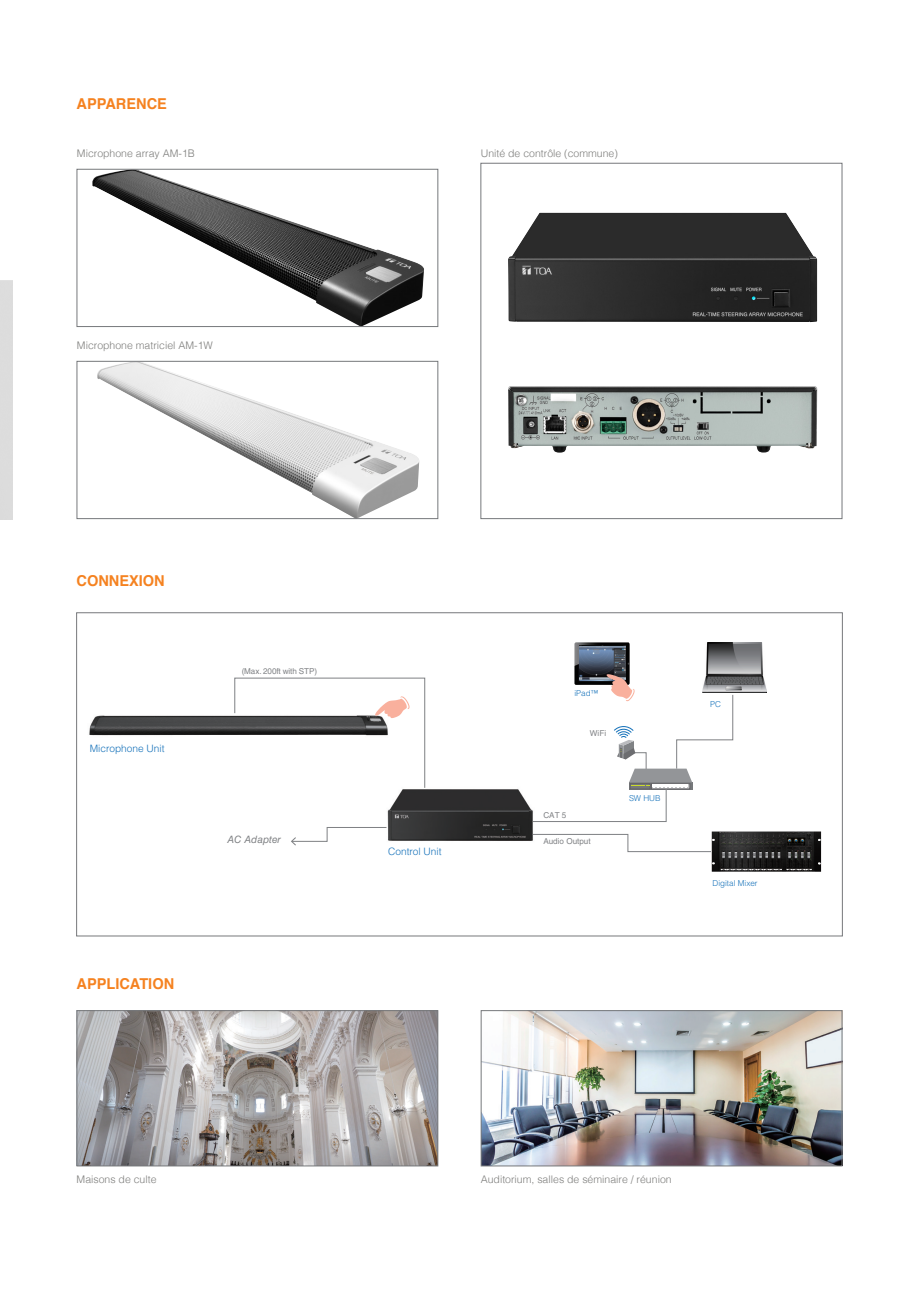
<style>
.page{position:relative;width:919px;height:1289px;background:#fff}
.page>*{position:absolute;margin:0;border:0;box-sizing:border-box;transform-origin:0 0}
.t1{font:700 15px "Helvetica";color:#f58220}
.t2{font:300 10.5px "Helvetica";color:#7d7d7b}
.t3{font:300 10.2px "Helvetica LT Std";color:#1672ba}
.t4{font:italic 10.2px "Helvetica LT Std";color:#808285}
.t5{font:8.1px "Helvetica LT Std";color:#808285}
.t6{font:300 8.1px "Helvetica LT Std";color:#1672ba}
</style>
<div class="page">
<img style="left:89px;top:715px;width:145px;height:21px">
<img style="left:574px;top:642px;width:55px;height:32px">
<img style="left:579px;top:645px;width:46px;height:29px">
<img style="left:387px;top:781px;width:146px;height:60px">
<svg style="left:234px;top:677px;width:191px;height:111px"></svg>
<svg style="left:291px;top:827px;width:96px;height:18px"></svg>
<svg style="left:532px;top:833px;width:179px;height:19px"></svg>
<svg style="left:532px;top:674px;width:201px;height:148px"></svg>
<img style="left:711px;top:831px;width:110px;height:40px">
<img style="left:702px;top:642px;width:64px;height:50px">
<img style="left:79px;top:1012px;width:357px;height:152px">
<div style="left:77px;top:1010px;width:361px;height:156px;border:1px solid #76787b"></div>
<img style="left:482px;top:1012px;width:358px;height:152px">
<div style="left:480px;top:1010px;width:362px;height:156px;border:1px solid #76787b"></div>
<img style="left:97px;top:363px;width:322px;height:154px">
<div style="left:77px;top:361px;width:361px;height:158px;border:1px solid #76787b"></div>
<img style="left:92px;top:171px;width:332px;height:154px">
<div style="left:77px;top:169px;width:361px;height:158px;border:1px solid #76787b"></div>
<img style="left:508px;top:213px;width:309px;height:109px">
<img style="left:508px;top:386px;width:309px;height:67px">
<div style="left:480px;top:163px;width:362px;height:356px;border:1px solid #76787b"></div>
<p class="t1" style="left:77px;top:92px;width:92px">APPARENCE</p>
<p class="t2" style="left:77px;top:144px;width:119px">Microphone array AM-1B</p>
<p class="t2" style="left:480px;top:144px;width:139px">Unité de contrôle (commune)</p>
<p class="t2" style="left:77px;top:336px;width:137px">Microphone matriciel AM-1W</p>
<p class="t1" style="left:77px;top:568px;width:90px">CONNEXION</p>
<p class="t3" style="left:90px;top:742px;width:76px">Microphone Unit</p>
<p class="t1" style="left:77px;top:972px;width:99px">APPLICATION</p>
<p class="t5" style="left:242px;top:666px;width:77px">(Max. 200ft with STP)</p>
<p class="t4" style="left:227px;top:833px;width:55px">AC Adapter</p>
<p class="t3" style="left:388px;top:845px;width:55px">Control Unit</p>
<p class="t6" style="left:574px;top:687px;width:25px">iPad™</p>
<p class="t5" style="left:590px;top:728px;width:18px">WiFi</p>
<p class="t5" style="left:543px;top:810px;width:24px">CAT 5</p>
<p class="t5" style="left:543px;top:837px;width:49px">Audio Output</p>
<p class="t6" style="left:629px;top:793px;width:33px">SW HUB</p>
<p class="t6" style="left:710px;top:699px;width:12px">PC</p>
<p class="t6" style="left:712px;top:878px;width:47px">Digital Mixer</p>
<p class="t2" style="left:77px;top:1170px;width:81px">Maisons de culte</p>
<p class="t2" style="left:480px;top:1170px;width:192px">Auditorium, salles de séminaire / réunion</p>
</div>
